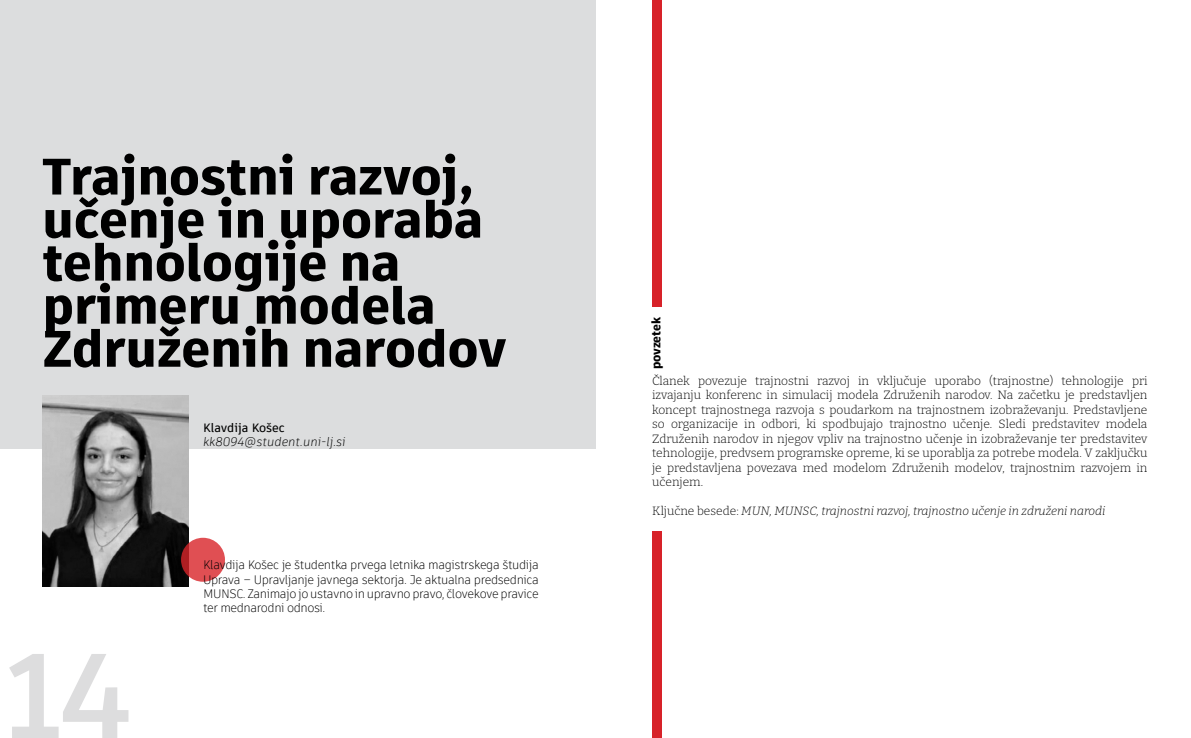
<style>
.page{position:relative;width:1191px;height:738px;background:#fff}
.page>*{position:absolute;margin:0;border:0;box-sizing:border-box;transform-origin:0 0}
.t1{font:700 120px "Artifakt Element";color:#ddddde}
.t2{font:900 51px/43px "Artifakt Element";color:#000}
.t3{font:300 12px/14.4px "Bitter";color:#000;text-align:justify}
.t4{font:300 12px/14.4px "Artifakt Element";letter-spacing:-.035em;color:#000;text-align:justify}
.t5{font:italic 300 12px "Bitter";color:#000}
.t6{font:italic 300 12px "Artifakt Element";color:#000}
.t7{font:500 12px "Artifakt Element";color:#000}
.t8{font:900 12px "Artifakt Element";letter-spacing:-.005em;color:#000}
.s1{font-style:normal}
</style>
<div class="page">
<div style="left:0;top:0;width:595px;height:448px;background:#dcddde"></div>
<img style="left:43px;top:395px;width:145px;height:190px">
<div style="left:652px;top:0;width:9px;height:306px;background:#d72229"></div>
<div style="left:652px;top:531px;width:9px;height:206px;background:#d72229"></div>
<svg style="left:181px;top:537px;width:44px;height:44px;background:#d94c50"></svg>
<h2 class="t2" style="left:43px;top:155px;width:465px">Trajnostni razvoj, učenje in uporaba tehnologije na primeru modela<br>Združenih narodov</h2>
<p class="t7" style="left:203px;top:419px;width:83px">Klavdija Košec</p>
<p class="t6" style="left:203px;top:433px;width:144px">kk8094@student.uni-lj.si</p>
<h1 class="t1" style="left:5px;top:611px;width:128px">14</h1>
<p class="t4" style="left:203px;top:557px;width:337px">Klavdija Košec je študentka prvega letnika magistrskega študija Uprava – Upravljanje javnega sektorja. Je aktualna predsednica MUNSC. Zanimajo jo ustavno in upravno pravo, človekove pravice ter mednarodni odnosi.</p>
<p class="t8" style="left:648px;top:369px;width:54px;rotate:-90deg">povzetek</p>
<p class="t3" style="left:652px;top:373px;width:497px">Članek povezuje trajnostni razvoj in vključuje uporabo (trajnostne) tehnologije pri izvajanju konferenc in simulacij modela Združenih narodov. Na začetku je predstavljen koncept trajnostnega razvoja s poudarkom na trajnostnem izobraževanju. Predstavljene so organizacije in odbori, ki spodbujajo trajnostno učenje. Sledi predstavitev modela Združenih narodov in njegov vpliv na trajnostno učenje in izobraževanje ter predstavitev tehnologije, predvsem programske opreme, ki se uporablja za potrebe modela. V zaključku je predstavljena povezava med modelom Združenih modelov, trajnostnim razvojem in učenjem.</p>
<p class="t5" style="left:652px;top:502px;width:455px"><span class="s1">Ključne besede:</span> MUN, MUNSC, trajnostni razvoj, trajnostno učenje in združeni narodi</p>
</div>
